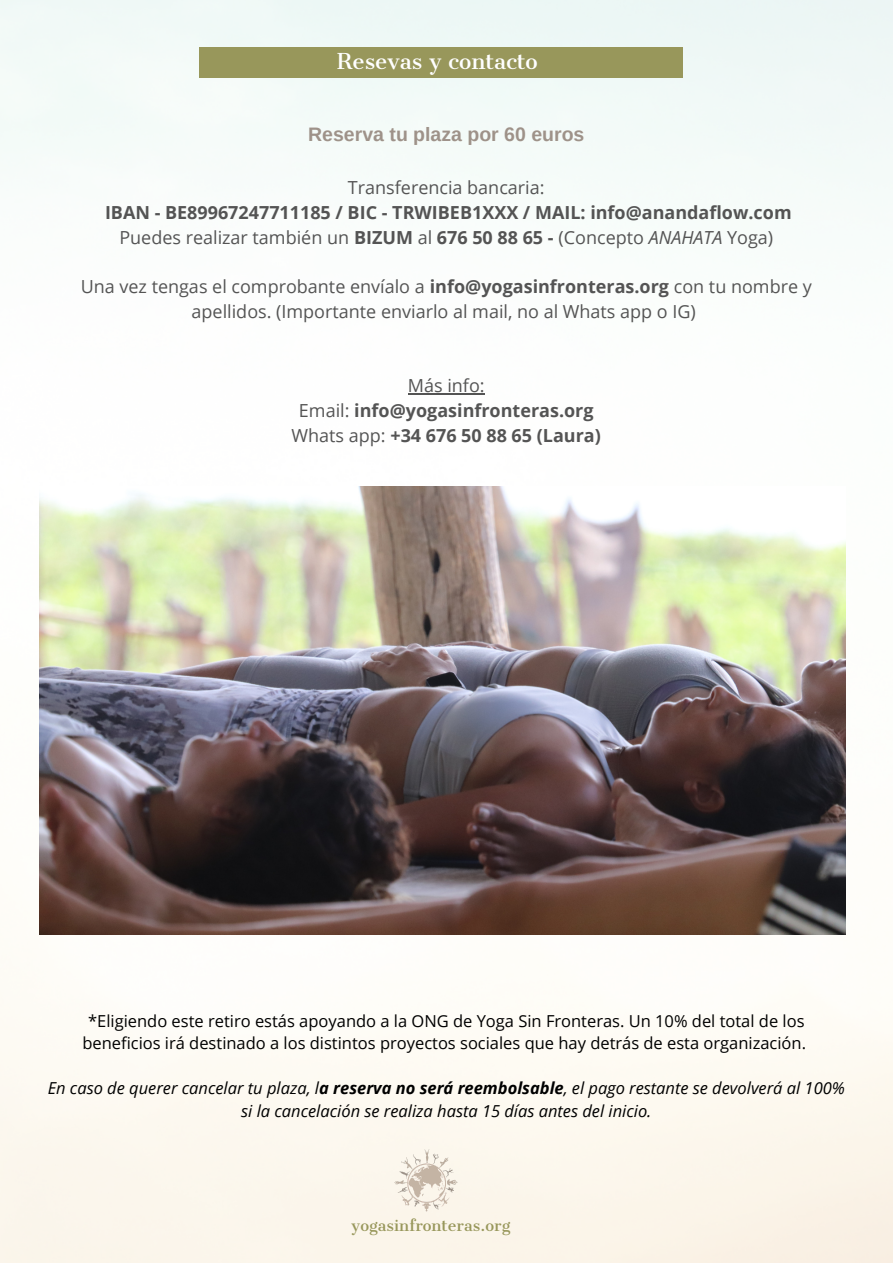
<style>
.page{position:relative;width:893px;height:1264px;background:#fff}
.page>*{position:absolute;margin:0;border:0;box-sizing:border-box;transform-origin:0 0}
.t1{font:21px "Cantata One";color:#fff}
.t2{font:700 19.5px "Arimo";color:#9e9289}
.t3{font:18px/24.8px "Open Sans";color:#545454;text-align:center}
.t4{font:700 18px "Open Sans";color:#545454}
.t5{font:16.5px/22.5px "Open Sans";color:#000;text-align:center}
.t6{font:italic 16.5px/22.5px "Open Sans";color:#000;text-align:center}
.t7{font:15px "Cantata One";color:#98975b}
.s1{font-weight:700}
.s2{font-style:italic}
.s3{font-weight:400}
</style>
<div class="page">
<img style="left:0;top:0;width:892px;height:1262px">
<div style="left:199px;top:48px;width:483px;height:30px;background:#98975b"></div>
<img style="left:393px;top:1147px;width:65px;height:66px">
<hr style="left:408px;top:393px;width:76px;height:1px;background:#545454">
<img style="left:40px;top:486px;width:805px;height:448px">
<p class="t1" style="left:337px;top:48px;width:202px">Resevas y contacto</p>
<p class="t2" style="left:308px;top:123px;width:278px">Reserva tu plaza por 60 euros</p>
<p class="t3" style="left:348px;top:175px;width:198px">Transferencia bancaria:</p>
<p class="t4" style="left:105px;top:200px;width:688px">IBAN - BE89967247711185 / BIC - TRWIBEB1XXX / MAIL: info@anandaflow.com</p>
<p class="t3" style="left:119px;top:224px;width:655px">Puedes realizar también un <span class="s1">BIZUM</span> al <span class="s1">676 50 88 65 -</span> (Concepto <span class="s2">ANAHATA</span> Yoga)</p>
<p class="t3" style="left:81px;top:274px;width:732px">Una vez tengas el comprobante envíalo a <span class="s1">info@yogasinfronteras.org</span> con tu nombre y apellidos. (Importante enviarlo al mail, no al Whats app o IG)</p>
<p class="t3" style="left:408px;top:373px;width:78px">Más info:</p>
<p class="t4" style="left:299px;top:398px;width:296px"><span class="s3">Email:</span> info@yogasinfronteras.org</p>
<p class="t4" style="left:291px;top:422px;width:311px"><span class="s3">Whats app:</span> +34 676 50 88 65 (Laura)</p>
<p class="t5" style="left:82px;top:1008px;width:725px">*Eligiendo este retiro estás apoyando a la ONG de Yoga Sin Fronteras. Un 10% del total de los beneficios irá destinado a los distintos proyectos sociales que hay detrás de esta organización.</p>
<p class="t6" style="left:48px;top:1076px;width:798px">En caso de querer cancelar tu plaza, l<span class="s1">a reserva no será reembolsable</span>, el pago restante se devolverá al 100% si la cancelación se realiza hasta 15 días antes del inicio.</p>
<p class="t7" style="left:351px;top:1215px;width:160px">yogasinfronteras.org</p>
</div>
